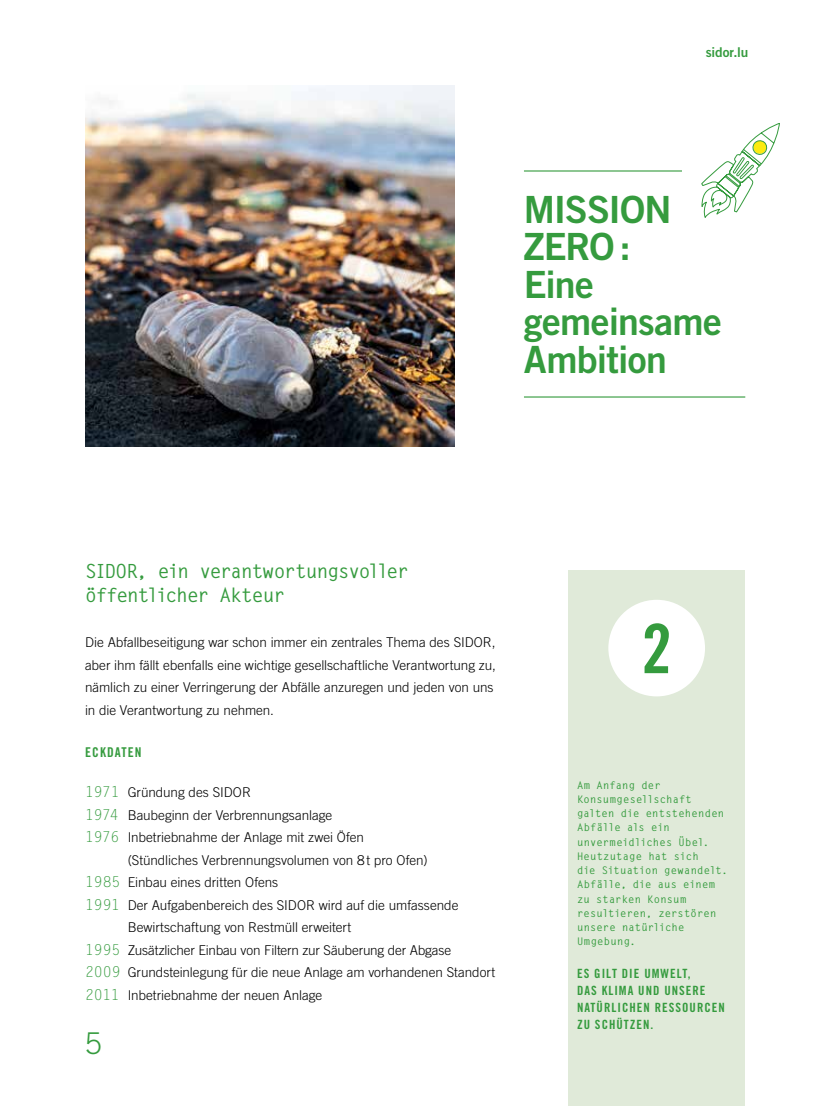
<style>
.page{position:relative;width:830px;height:1106px;background:#fff}
.page>*{position:absolute;margin:0;border:0;box-sizing:border-box;transform-origin:0 0}
.t1{font:68.1px "Trade Gothic LT Std Bd Cn 20";color:#359b3e}
.t2{font:37.5px/37.5px "Trade Gothic LT Std Bd 2";letter-spacing:-.02em;color:#359b3e}
.t3{font:300 30px "Trade Gothic LT Std";color:#359b3e}
.t4{font:700 19.5px/24px "Letter Gothic Std";letter-spacing:-.06em;color:#359b3e}
.t5{font:300 13.5px/22.5px "Trade Gothic LT Std";letter-spacing:-.005em;color:#000}
.t6{font:13.5px "Trade Gothic LT Std Bd Cn 20";letter-spacing:.08em;color:#359b3e}
.t7{font:13.5px "Trade Gothic LT Std Bd 2";letter-spacing:-.01em;color:#359b3e}
.t8{font:12.75px/17.2px "Trade Gothic LT Std Bd Cn 20";letter-spacing:.08em;color:#359b3e}
.t9{font:700 10.5px/14.2px "Letter Gothic Std";letter-spacing:.015em;color:#359b3e}
.s1{font-family:"Letter Gothic Std";font-weight:400;font-size:15px;color:#359b3e}
</style>
<div class="page">
<img style="left:85px;top:85px;width:369px;height:361px">
<div style="left:568px;top:570px;width:176px;height:536px;background:#e0ead9"></div>
<div style="left:608px;top:600px;width:96px;height:96px;background:#fff;border-radius:50%"></div>
<hr style="left:523px;top:170px;width:158px;height:1px;background:#359b3e">
<hr style="left:523px;top:396px;width:222px;height:1px;background:#359b3e">
<svg style="left:701px;top:123px;width:79px;height:95px"></svg>
<p class="t7" style="left:705px;top:43px;width:44px">sidor.lu</p>
<h2 class="t2" style="left:523px;top:190px;width:199px">MISSION<br>ZERO:<br>Eine gemeinsame<br>Ambition</h2>
<h3 class="t4" style="left:85px;top:559px;width:325px">SIDOR, ein verantwortungsvoller öffentlicher Akteur</h3>
<p class="t5" style="left:85px;top:630px;width:412px">Die Abfallbeseitigung war schon immer ein zentrales Thema des SIDOR, aber ihm fällt ebenfalls eine wichtige gesellschaftliche Verantwortung zu, nämlich zu einer Verringerung der Abfälle anzuregen und jeden von uns in die Verantwortung zu nehmen.</p>
<p class="t6" style="left:85px;top:743px;width:58px">ECKDATEN</p>
<p class="t5" style="left:85px;top:780px;width:167px"><span class="s1">1971</span> Gründung des SIDOR</p>
<p class="t5" style="left:85px;top:803px;width:248px"><span class="s1">1974</span> Baubeginn der Verbrennungsanlage</p>
<p class="t5" style="left:85px;top:825px;width:280px"><span class="s1">1976</span> Inbetriebnahme der Anlage mit zwei Öfen</p>
<p class="t5" style="left:128px;top:848px;width:301px">(Stündliches Verbrennungsvolumen von 8t pro Ofen)</p>
<p class="t5" style="left:85px;top:870px;width:194px"><span class="s1">1985</span> Einbau eines dritten Ofens</p>
<p class="t5" style="left:85px;top:893px;width:374px"><span class="s1">1991</span> Der Aufgabenbereich des SIDOR wird auf die umfassende</p>
<p class="t5" style="left:128px;top:915px;width:225px">Bewirtschaftung von Restmüll erweitert</p>
<p class="t5" style="left:85px;top:938px;width:367px"><span class="s1">1995</span> Zusätzlicher Einbau von Filtern zur Säuberung der Abgase</p>
<p class="t5" style="left:85px;top:960px;width:411px"><span class="s1">2009</span> Grundsteinlegung für die neue Anlage am vorhandenen Standort</p>
<p class="t5" style="left:85px;top:983px;width:238px"><span class="s1">2011</span> Inbetriebnahme der neuen Anlage</p>
<h3 class="t3" style="left:85px;top:1025px;width:18px">5</h3>
<h1 class="t1" style="left:641px;top:607px;width:32px">2</h1>
<p class="t9" style="left:576px;top:778px;width:152px">Am Anfang der<br>Konsumgesellschaft galten die entstehenden<br>Abfälle als ein unvermeidliches Übel.<br>Heutzutage hat sich<br>die Situation gewandelt.<br>Abfälle, die aus einem zu starken Konsum resultieren, zerstören unsere natürliche<br>Umgebung.</p>
<p class="t8" style="left:576px;top:964px;width:149px">ES GILT DIE UMWELT,<br>DAS KLIMA UND UNSERE<br>NATÜRLICHEN RESSOURCEN<br>ZU SCHÜTZEN.</p>
</div>
